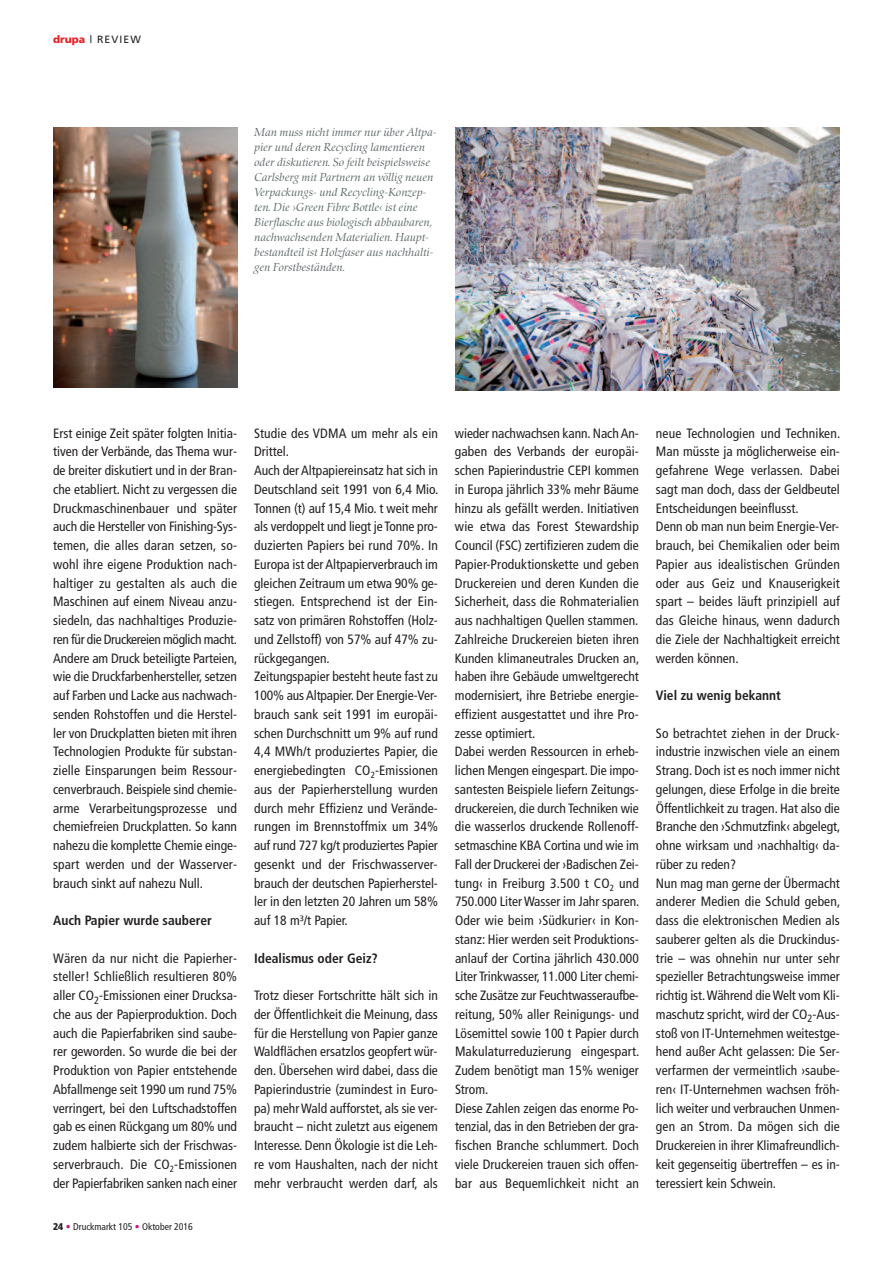
<style>
.page{position:relative;width:893px;height:1263px;background:#fff}
.page>*{position:absolute;margin:0;border:0;box-sizing:border-box;transform-origin:0 0}
.t1{font:condensed 13.5px/18.8px "Frutiger";color:#231f20}
.t2{font:700 condensed 13.5px "Frutiger";color:#231f20}
.t3{font:italic 12px/15px "Zapf Renais SB";color:#60696a}
.t4{font:10.5px "Frutiger";letter-spacing:.1em;color:#231f20}
.t5{font:condensed 9.75px "Frutiger LT Std";color:#231f20}
.s1{font-family:"Frutiger CE";font-weight:900;color:#ee1e24}
.s2{font-weight:900}
.s3{font-weight:700;color:#c61882}
.s4{color:#c61882}
</style>
<div class="page">
<img style="left:455px;top:128px;width:385px;height:262px">
<img style="left:53px;top:128px;width:184px;height:260px">
<p class="t4" style="left:53px;top:35px;width:89px"><span class="s1">drupa</span> | REVIEW</p>
<p class="t3" style="left:254px;top:124px;width:184px">Man muss nicht immer nur über Altpa&shy;pier und deren Recycling lamentieren oder diskutieren. So feilt beispielsweise Carlsberg mit Partnern an völlig neuen Verpackungs- und Recycling-Konzep&shy;ten. Die ›Green Fibre Bottle‹ ist eine Bierflasche aus biologisch abbaubaren, nachwachsenden Materialien. Haupt&shy;bestandteil ist Holzfaser aus nachhalti&shy;gen Forstbeständen.</p>
<p class="t1" style="left:53px;top:424px;width:186px;text-align:justify">Erst einige Zeit später folgten Initia&shy;tiven der Verbände, das Thema wur&shy;de breiter diskutiert und in der Bran&shy;che etabliert. Nicht zu vergessen die Druckmaschinenbauer und später auch die Hersteller von Finishing-Sys&shy;temen, die alles daran setzen, so&shy;wohl ihre eigene Produktion nach&shy;haltiger zu gestalten als auch die Maschinen auf einem Niveau anzu&shy;siedeln, das nachhaltiges Produzie&shy;ren für die Druckereien möglich macht.<br>Andere am Druck beteiligte Parteien, wie die Druckfarbenhersteller, setzen auf Farben und Lacke aus nachwach&shy;senden Rohstoffen und die Herstel&shy;ler von Druckplatten bieten mit ihren Technologien Produkte für substan&shy;zielle Einsparungen beim Ressour&shy;cenverbrauch. Beispiele sind chemie&shy;arme Verarbeitungsprozesse und chemiefreien Druckplatten. So kann nahezu die komplette Chemie einge&shy;spart werden und der Wasserver&shy;brauch sinkt auf nahezu Null.</p>
<p class="t2" style="left:53px;top:915px;width:160px">Auch Papier wurde sauberer</p>
<p class="t1" style="left:53px;top:949px;width:185px;text-align:justify">Wären da nur nicht die Papierher&shy;steller! Schließlich resultieren 80% aller CO<sub>2</sub>-Emissionen einer Drucksa&shy;che aus der Papierproduktion. Doch auch die Papierfabriken sind saube&shy;rer geworden. So wurde die bei der Produktion von Papier entstehende Abfallmenge seit 1990 um rund 75% verringert, bei den Luftschadstoffen gab es einen Rückgang um 80% und zudem halbierte sich der Frischwas&shy;serverbrauch. Die CO<sub>2</sub>-Emissionen der Papierfabriken sanken nach einer</p>
<p class="t5" style="left:53px;top:1222px;width:141px"><span class="s2">24</span> <span class="s3">•</span> Druckmarkt 105 <span class="s4">•</span> Oktober 2016</p>
<p class="t1" style="left:254px;top:424px;width:186px">Studie des VDMA um mehr als ein<br>Drittel.<br>Auch der Altpapiereinsatz hat sich in<br>Deutschland seit 1991 von 6,4 Mio.<br>Tonnen (t) auf 15,4 Mio. t weit mehr als verdoppelt und liegt je Tonne pro&shy;duzierten Papiers bei rund 70%. In<br>Europa ist der Altpapierverbrauch im gleichen Zeitraum um etwa 90% ge&shy;stiegen. Entsprechend ist der Ein&shy;satz von primären Rohstoffen (Holz&shy;und Zellstoff) von 57% auf 47% zu&shy;rückgegangen.<br>Zeitungspapier besteht heute fast zu<br>100% ausAltpapier. Der Energie-Ver&shy;brauch sank seit 1991 im europäi&shy;schen Durchschnitt um 9% auf rund<br>4,4 MWh/t produziertes Papier, die energiebedingten CO<sub>2</sub>-Emissionen aus der Papierherstellung wurden durch mehr Effizienz und Verände&shy;rungen im Brennstoffmix um 34% auf rund 727 kg/t produziertes Papier gesenkt und der Frischwasserver&shy;brauch der deutschen Papierherstel&shy;ler in den letzten 20 Jahren um 58% auf 18 m³/t Papier.</p>
<p class="t2" style="left:254px;top:952px;width:125px">Idealismus oder Geiz?</p>
<p class="t1" style="left:254px;top:987px;width:185px;text-align:justify">Trotz dieser Fortschritte hält sich in der Öffentlichkeit die Meinung, dass für die Herstellung von Papier ganze Waldflächen ersatzlos geopfert wür&shy;den. Übersehen wird dabei, dass die Papierindustrie (zumindest in Euro&shy;pa) mehrWald aufforstet, als sie ver&shy;braucht – nicht zuletzt aus eigenem Interesse. Denn Ökologie ist die Leh&shy;re vom Haushalten, nach der nicht mehr verbraucht werden darf, als</p>
<p class="t1" style="left:455px;top:424px;width:186px">wieder nachwachsen kann. NachAn&shy;gaben des Verbands der europäi&shy;schen Papierindustrie CEPI kommen in Europa jährlich 33% mehr Bäume hinzu als gefällt werden. Initiativen wie etwa das Forest Stewardship Council (FSC) zertifizieren zudem die Papier-Produktionskette und geben Druckereien und deren Kunden die Sicherheit, dass die Rohmaterialien aus nachhaltigen Quellen stammen.<br>Zahlreiche Druckereien bieten ihren Kunden klimaneutrales Drucken an, haben ihre Gebäude umweltgerecht modernisiert, ihre Betriebe energie&shy;effizient ausgestattet und ihre Pro&shy;zesse optimiert.<br>Dabei werden Ressourcen in erheb&shy;lichen Mengen eingespart. Die impo&shy;santesten Beispiele liefern Zeitungs&shy;druckereien, die durch Techniken wie die wasserlos druckende Rollenoff&shy;setmaschine KBA Cortina und wie im Fall der Druckerei der ›Badischen Zei&shy;tung‹ in Freiburg 3.500 t CO<sub>2</sub> und 750.000 LiterWasser im Jahr sparen.<br>Oder wie beim ›Südkurier‹ in Kon&shy;stanz: Hier werden seit Produktions&shy;anlauf der Cortina jährlich 430.000<br>Liter Trinkwasser, 11.000 Liter chemi&shy;sche Zusätze zur Feuchtwasseraufbe&shy;reitung, 50% aller Reinigungs- und Lösemittel sowie 100 t Papier durch Makulaturreduzierung eingespart.<br>Zudem benötigt man 15% weniger Strom.<br>Diese Zahlen zeigen das enorme Po&shy;tenzial, das in den Betrieben der gra&shy;fischen Branche schlummert. Doch viele Druckereien trauen sich offen&shy;bar aus Bequemlichkeit nicht an</p>
<p class="t1" style="left:656px;top:424px;width:186px">neue Technologien und Techniken.<br>Man müsste ja möglicherweise ein&shy;gefahrene Wege verlassen. Dabei sagt man doch, dass der Geldbeutel<br>Entscheidungen beeinflusst.<br>Denn ob man nun beim Energie-Ver&shy;brauch, bei Chemikalien oder beim<br>Papier aus idealistischen Gründen oder aus Geiz und Knauserigkeit spart – beides läuft prinzipiell auf das Gleiche hinaus, wenn dadurch die Ziele der Nachhaltigkeit erreicht werden können.</p>
<p class="t2" style="left:656px;top:690px;width:127px">Viel zu wenig bekannt</p>
<p class="t1" style="left:656px;top:724px;width:186px">So betrachtet ziehen in der Druck&shy;industrie inzwischen viele an einem Strang. Doch ist es noch immer nicht gelungen, diese Erfolge in die breite Öffentlichkeit zu tragen. Hat also die Branche den ›Schmutzfink‹ abgelegt, ohne wirksam und ›nachhaltig‹ da&shy;rüber zu reden?<br>Nun mag man gerne der Übermacht anderer Medien die Schuld geben, dass die elektronischen Medien als sauberer gelten als die Druckindus&shy;trie – was ohnehin nur unter sehr spezieller Betrachtungsweise immer richtig ist.Während dieWelt vom Kli&shy;maschutz spricht, wird der CO<sub>2</sub>-Aus&shy;stoß von IT-Unternehmen weitestge&shy;hend außer Acht gelassen: Die Ser&shy;verfarmen der vermeintlich ›saube&shy;ren‹ IT-Unternehmen wachsen fröh&shy;lich weiter und verbrauchen Unmen&shy;gen an Strom. Da mögen sich die Druckereien in ihrer Klimafreundlich&shy;keit gegenseitig übertreffen – es in&shy;teressiert kein Schwein.</p>
</div>
